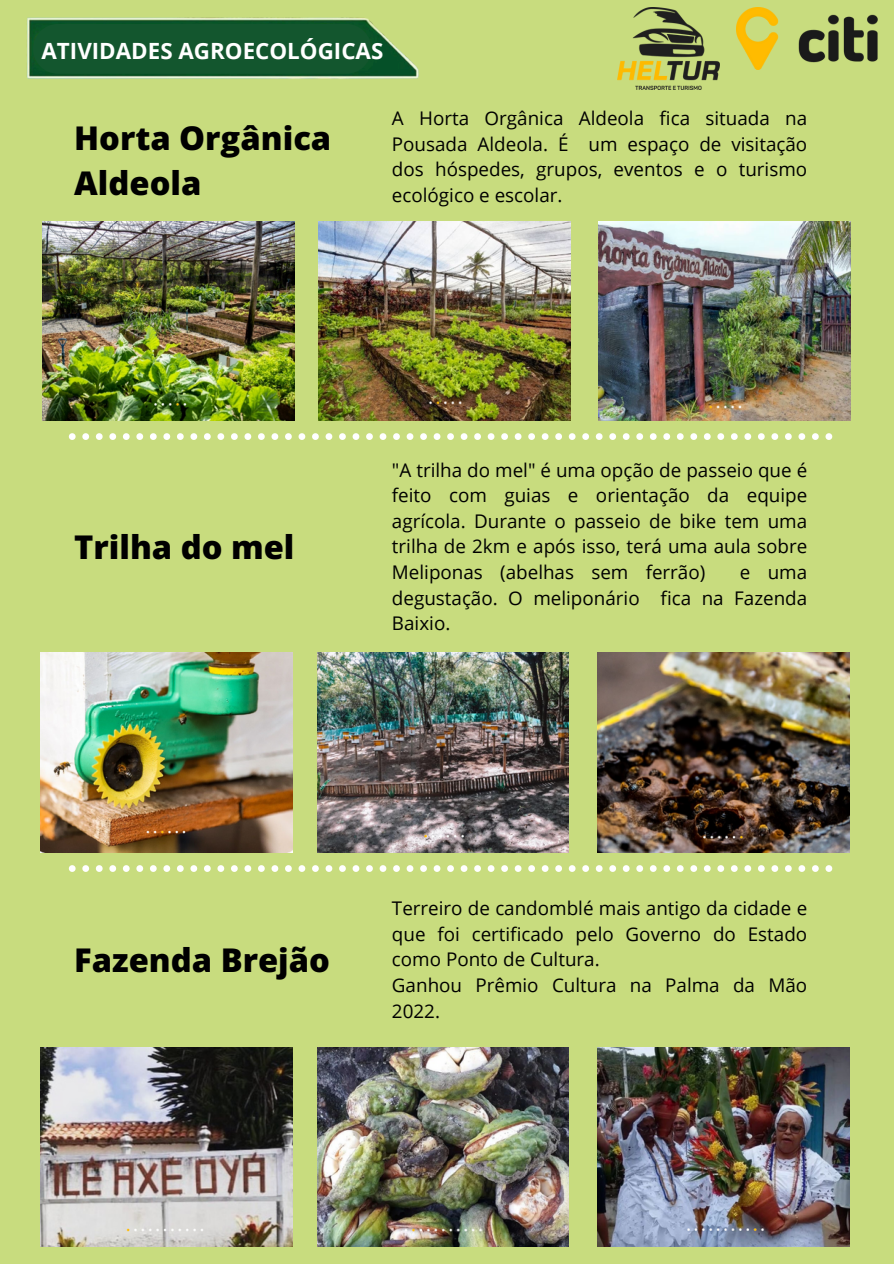
<style>
.page{position:relative;width:894px;height:1264px;background:#fff}
.page>*{position:absolute;margin:0;border:0;box-sizing:border-box;transform-origin:0 0}
.t1{font:800 32.7px/45px "Open Sans";color:#000}
.t2{font:700 22.35px "Open Sans";color:#fff}
.t3{font:18.75px/25.7px "Open Sans";color:#000;text-align:justify}
</style>
<div class="page">
<div style="left:0;top:0;width:893px;height:1263px;background:#c8dc7e"></div>
<img style="left:27px;top:17px;width:392px;height:62px">
<div style="left:33px;top:24px;width:338px;height:50px;background:#13562e"></div>
<svg style="left:69px;top:433px;width:763px;height:7px"></svg>
<img style="left:317px;top:653px;width:251px;height:199px">
<img style="left:597px;top:653px;width:251px;height:199px">
<img style="left:41px;top:653px;width:251px;height:199px">
<img style="left:317px;top:1047px;width:251px;height:199px">
<img style="left:597px;top:1047px;width:251px;height:199px">
<img style="left:41px;top:1047px;width:251px;height:199px">
<svg style="left:69px;top:865px;width:763px;height:6px"></svg>
<img style="left:736px;top:8px;width:141px;height:62px">
<img style="left:617px;top:8px;width:101px;height:82px">
<img style="left:319px;top:221px;width:251px;height:200px">
<img style="left:598px;top:221px;width:252px;height:200px">
<img style="left:43px;top:221px;width:251px;height:200px">
<p class="t2" style="left:42px;top:35px;width:343px">ATIVIDADES AGROECOLÓGICAS</p>
<h1 class="t1" style="left:74px;top:114px;width:258px">Horta Orgânica<br>Aldeola</h1>
<p class="t3" style="left:392px;top:105px;width:416px">A Horta Orgânica Aldeola fica situada na Pousada Aldeola. É um espaço de visitação dos hóspedes, grupos, eventos e o turismo ecológico e escolar.</p>
<p class="t1" style="left:74px;top:523px;width:222px">Trilha do mel</p>
<h1 class="t3" style="left:392px;top:456px;width:416px">"A trilha do mel" é uma opção de passeio que é feito com guias e orientação da equipe agrícola. Durante o passeio de bike tem uma trilha de 2km e após isso, terá uma aula sobre Meliponas (abelhas sem ferrão)</h1>
<h1 class="t3" style="left:392px;top:559px;width:416px;text-indent:348px">e uma degustação. O meliponário fica na Fazenda Baixio.</h1>
<p class="t1" style="left:74px;top:936px;width:257px">Fazenda Brejão</p>
<p class="t3" style="left:392px;top:895px;width:416px">Terreiro de candomblé mais antigo da cidade e que foi certificado pelo Governo do Estado como Ponto de Cultura.</p>
<h1 class="t3" style="left:392px;top:972px;width:416px">Ganhou Prêmio Cultura na Palma da Mão<br>2022.</h1>
</div>
